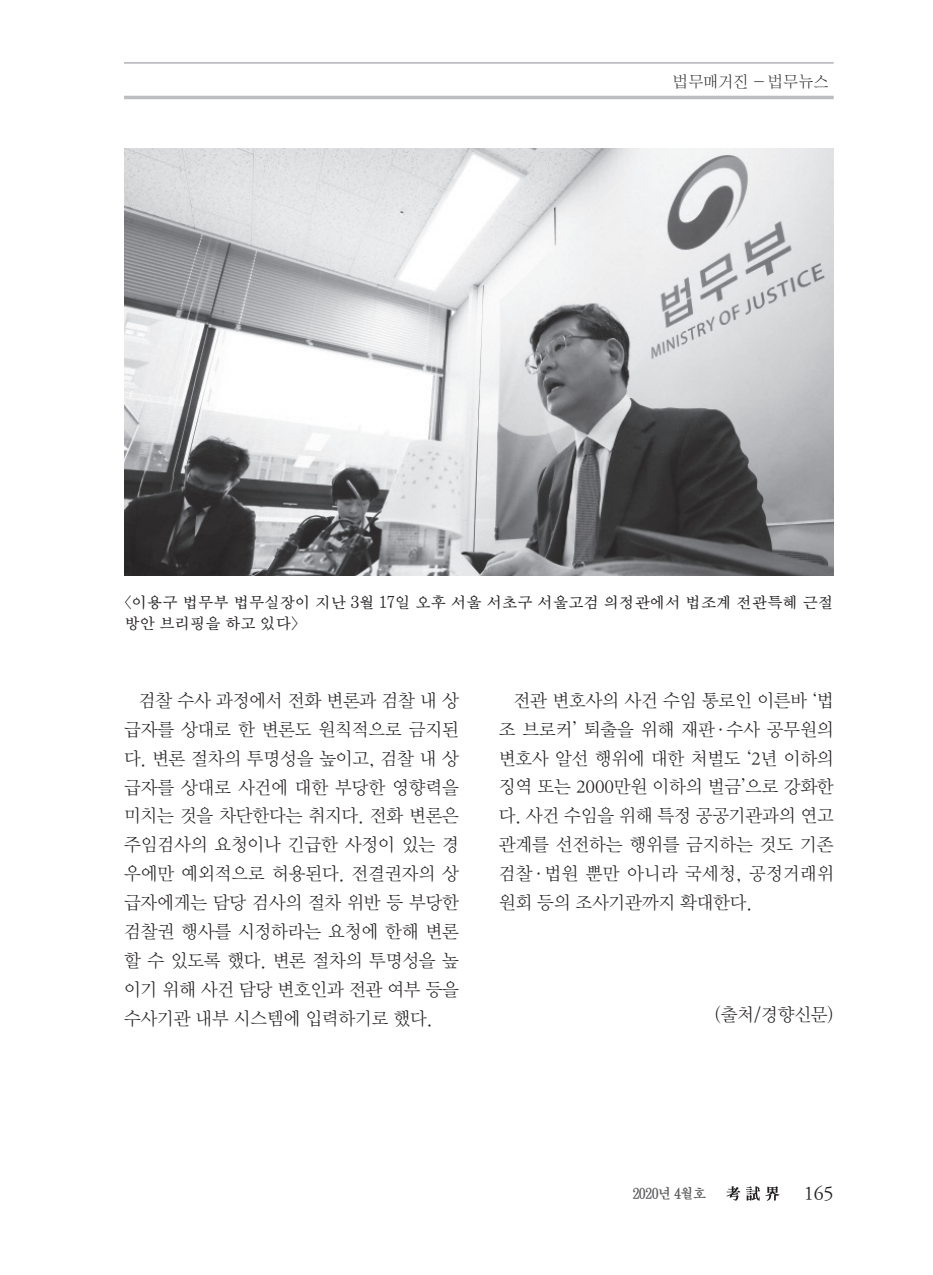
<style>
.page{position:relative;width:933px;height:1275px;background:#fff}
.page>*{position:absolute;margin:0;border:0;box-sizing:border-box;transform-origin:0 0}
.t1{font:19.25px "DX Nmu Std 30";color:#231f20}
.t2{font:18.38px/28.9px "DX Nmu Std 20";letter-spacing:-.01em;color:#231f20;text-align:justify}
.t3{font:15.75px/21px "D Xmu Std 20";letter-spacing:-.025em;color:#231f20}
.t4{font:15.75px "DX Shnm Std";letter-spacing:-.01em;color:#231f20}
.t5{font:14px "D Xmu Std 40";letter-spacing:-.05em;color:#5a5a5d;scale:.95 1}
</style>
<div class="page">
<hr style="left:124px;top:96px;width:709px;height:3px;background:#bcbdc0">
<hr style="left:124px;top:62px;width:709px;height:2px;background:#bcbdc0">
<svg style="left:726px;top:1186px;width:14px;height:15px"></svg>
<svg style="left:746px;top:1186px;width:33px;height:15px"></svg>
<img style="left:124px;top:149px;width:709px;height:426px">
<p class="t4" style="left:673px;top:74px;width:157px">법무매거진 - 법무뉴스</p>
<p class="t3" style="left:124px;top:592px;width:711px">〈이용구 법무부 법무실장이 지난 3월 17일 오후 서울 서초구 서울고검 의정관에서 법조계 전관특혜 근절 방안 브리핑을 하고 있다〉</p>
<p class="t2" style="left:124px;top:686px;width:336px;text-indent:15px">검찰 수사 과정에서 전화 변론과 검찰 내 상 급자를 상대로 한 변론도 원칙적으로 금지된 다. 변론 절차의 투명성을 높이고, 검찰 내 상 급자를 상대로 사건에 대한 부당한 영향력을 미치는 것을 차단한다는 취지다. 전화 변론은 주임검사의 요청이나 긴급한 사정이 있는 경 우에만 예외적으로 허용된다. 전결권자의 상 급자에게는 담당 검사의 절차 위반 등 부당한 검찰권 행사를 시정하라는 요청에 한해 변론 할 수 있도록 했다. 변론 절차의 투명성을 높 이기 위해 사건 담당 변호인과 전관 여부 등을 수사기관 내부 시스템에 입력하기로 했다.</p>
<p class="t2" style="left:499px;top:686px;width:336px;text-indent:15px">전관 변호사의 사건 수임 통로인 이른바 ‘법 조 브로커’ 퇴출을 위해 재판·수사 공무원의 변호사 알선 행위에 대한 처벌도 ‘2년 이하의 징역 또는 2000만원 이하의 벌금’으로 강화한 다. 사건 수임을 위해 특정 공공기관과의 연고 관계를 선전하는 행위를 금지하는 것도 기존 검찰·법원 뿐만 아니라 국세청, 공정거래위 원회 등의 조사기관까지 확대한다.</p>
<p class="t2" style="left:714px;top:1000px;width:121px">(출처/경향신문)</p>
<p class="t5" style="left:632px;top:1186px;width:80px">2020년 4월호</p>
<p class="t1" style="left:804px;top:1183px;width:31px">165</p>
</div>
